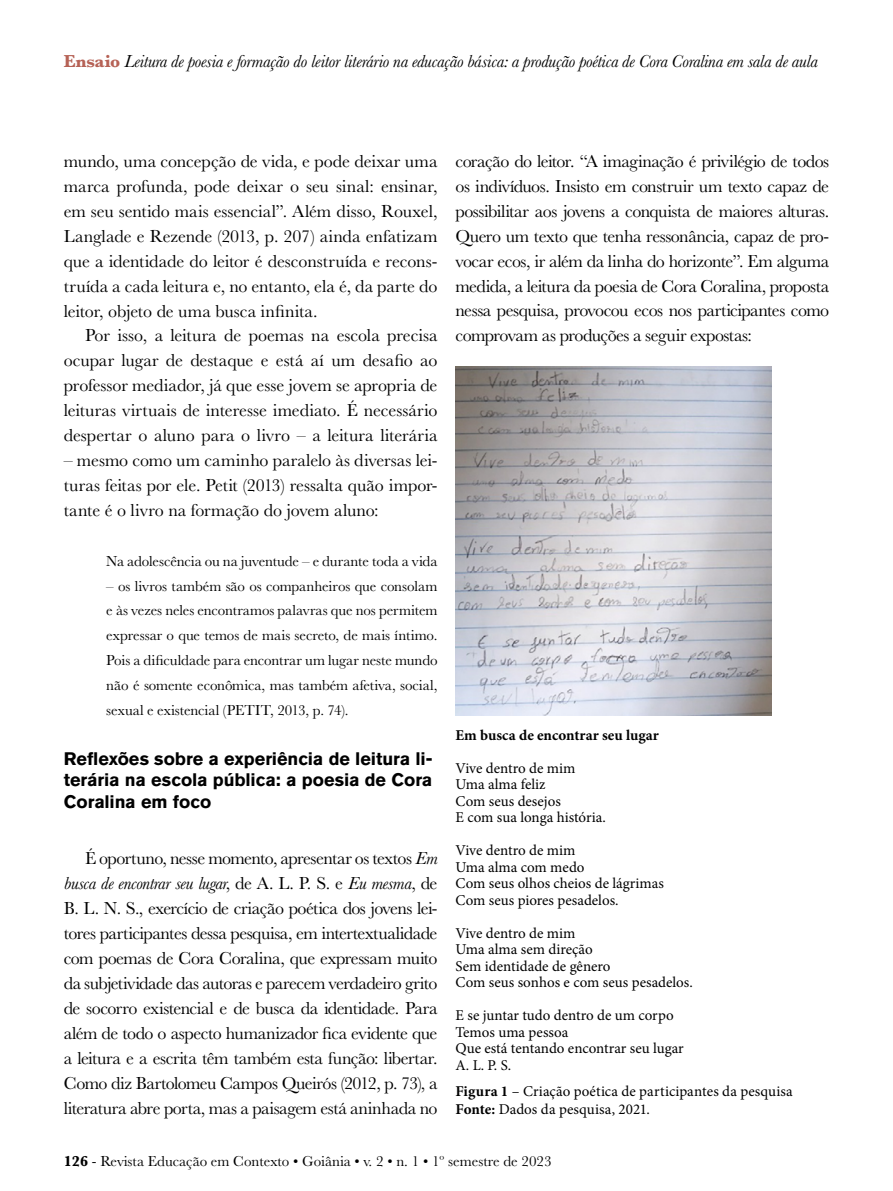
<style>
.page{position:relative;width:893px;height:1191px;background:#fff}
.page>*{position:absolute;margin:0;border:0;box-sizing:border-box;transform-origin:0 0}
.t1{font:18px/24.9px "Baskerville MT Std";letter-spacing:-.01em;color:#000;text-align:justify}
.t2{font:italic 18px "Baskerville MT Std";letter-spacing:-.015em;color:#000}
.t3{font:700 18px/21.6px "Akzidenz Grotesk BQ";letter-spacing:-.005em;color:#000;text-align:justify}
.t4{font:15px/16.5px "Minion Pro";color:#000}
.t5{font:15px/24.9px "Baskerville MT Std";color:#000;text-align:justify}
.t6{font:700 15px "Minion Pro";color:#000}
.s1{font-weight:700;font-style:normal;color:#b66256}
.s2{font-style:italic}
.s3{font-weight:700}
</style>
<div class="page">
<img style="left:455px;top:366px;width:316px;height:349px">
<p class="t2" style="left:64px;top:51px;width:755px"><span class="s1">Ensaio</span> Leitura de poesia e formação do leitor literário na educação básica: a produção poética de Cora Coralina em sala de aula</p>
<p class="t1" style="left:64px;top:149px;width:375px">mundo, uma concepção de vida, e pode deixar uma marca profunda, pode deixar o seu sinal: ensinar, em seu sentido mais essencial”. Além disso, Rouxel, Langlade e Rezende (2013, p. 207) ainda enfatizam que a identidade do leitor é desconstruída e recons&shy;truída a cada leitura e, no entanto, ela é, da parte do leitor, objeto de uma busca infinita.</p>
<p class="t1" style="left:64px;top:323px;width:375px;text-indent:21px">Por isso, a leitura de poemas na escola precisa ocupar lugar de destaque e está aí um desafio ao professor mediador, já que esse jovem se apropria de leituras virtuais de interesse imediato. É necessário despertar o aluno para o livro – a leitura literária</p>
<p class="t1" style="left:64px;top:447px;width:375px">– mesmo como um caminho paralelo às diversas lei&shy;turas feitas por ele. Petit (2013) ressalta quão impor&shy;tante é o livro na formação do jovem aluno:</p>
<p class="t5" style="left:106px;top:548px;width:333px">Na adolescência ou na juventude – e durante toda a vida</p>
<p class="t5" style="left:106px;top:573px;width:333px">– os livros também são os companheiros que consolam e às vezes neles encontramos palavras que nos permitem expressar o que temos de mais secreto, de mais íntimo.<br>Pois a dificuldade para encontrar um lugar neste mundo não é somente econômica, mas também afetiva, social, sexual e existencial (PETIT, 2013, p. 74).</p>
<p class="t3" style="left:64px;top:747px;width:370px">Reflexões sobre a experiência de leitura li&shy;terária na escola pública: a poesia de Cora Coralina em foco</p>
<p class="t1" style="left:64px;top:846px;width:375px;text-indent:21px">É oportuno, nesse momento, apresentar os textos <span class="s2">Em busca de encontrar seu lugar</span>, de A. L. P. S. e <span class="s2">Eu mesma</span>, de B. L. N. S., exercício de criação poética dos jovens lei&shy;tores participantes dessa pesquisa, em intertextualidade com poemas de Cora Coralina, que expressam muito da subjetividade das autoras e parecem verdadeiro grito de socorro existencial e de busca da identidade. Para além de todo o aspecto humanizador fica evidente que a leitura e a escrita têm também esta função: libertar.<br>Como diz Bartolomeu Campos Queirós (2012, p. 73), a literatura abre porta, mas a paisagem está aninhada no</p>
<p class="t1" style="left:455px;top:149px;width:375px">coração do leitor. “A imaginação é privilégio de todos os indivíduos. Insisto em construir um texto capaz de possibilitar aos jovens a conquista de maiores alturas.<br>Quero um texto que tenha ressonância, capaz de pro&shy;vocar ecos, ir além da linha do horizonte”. Em alguma medida, a leitura da poesia de Cora Coralina, proposta nessa pesquisa, provocou ecos nos participantes como comprovam as produções a seguir expostas:</p>
<p class="t6" style="left:455px;top:724px;width:205px">Em busca de encontrar seu lugar</p>
<p class="t4" style="left:455px;top:760px;width:152px">Vive dentro de mim<br>Uma alma feliz<br>Com seus desejos<br>E com sua longa história.</p>
<p class="t4" style="left:455px;top:842px;width:210px">Vive dentro de mim<br>Uma alma com medo<br>Com seus olhos cheios de lágrimas<br>Com seus piores pesadelos.</p>
<p class="t4" style="left:455px;top:925px;width:239px">Vive dentro de mim<br>Uma alma sem direção<br>Sem identidade de gênero<br>Com seus sonhos e com seus pesadelos.</p>
<p class="t4" style="left:455px;top:1007px;width:230px">E se juntar tudo dentro de um corpo<br>Temos uma pessoa<br>Que está tentando encontrar seu lugar<br>A. L. P. S.</p>
<p class="t4" style="left:455px;top:1081px;width:339px;line-height:18px"><span class="s3">Figura 1</span> – Criação poética de participantes da pesquisa<br><span class="s3">Fonte:</span> Dados da pesquisa, 2021.</p>
<p class="t5" style="left:64px;top:1148px;width:489px"><span class="s3">126</span> - Revista Educação em Contexto • Goiânia • v. 2 • n. 1 • 1º semestre de 2023</p>
</div>
